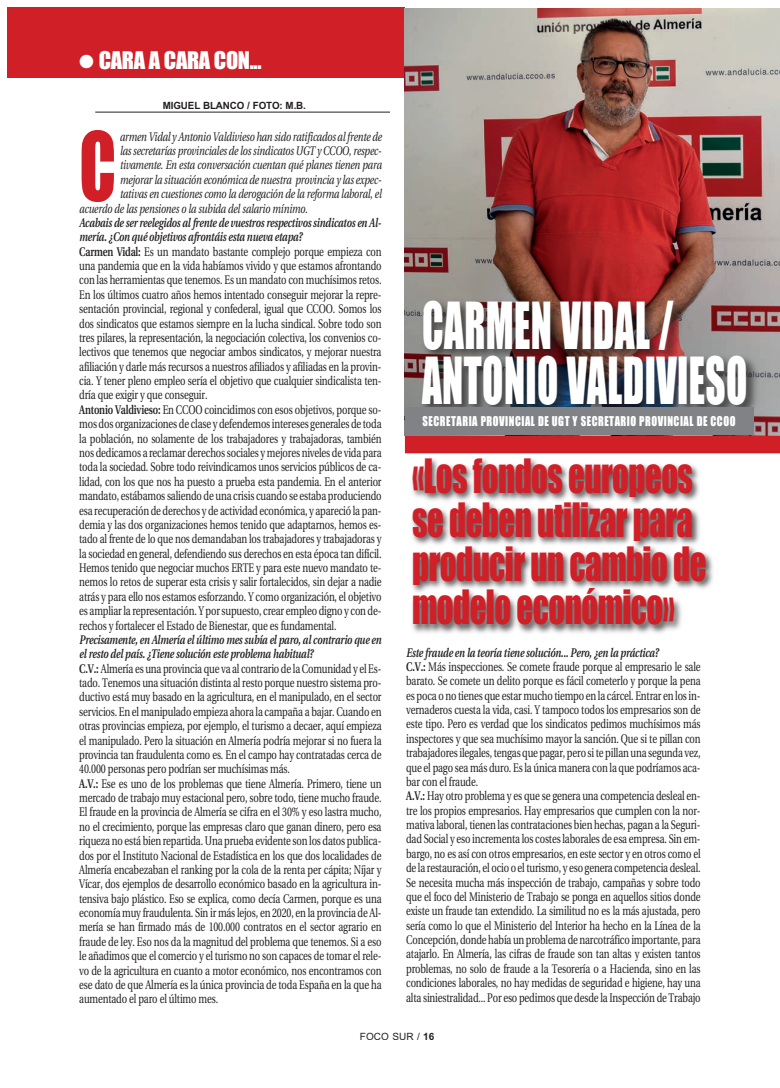
<style>
.page{position:relative;width:780px;height:1088px;background:#fff}
.page>*{position:absolute;margin:0;border:0;box-sizing:border-box;transform-origin:0 0}
.t1{font:87.5px "Impact";color:#d11f27;scale:.76 1}
.t2{font:60px/55px "Impact";letter-spacing:.01em;color:#fff;scale:.65 1}
.t3{font:43.75px/43.8px "Impact";letter-spacing:-.015em;color:#d11f27;scale:.75 1}
.t4{font:22.5px "Impact";letter-spacing:-.015em;color:#fff}
.t5{font:12.5px/14.4px "Utopia";letter-spacing:-.015em;color:#231f20;scale:.75 1}
.t6{font:italic 12.5px "Utopia";letter-spacing:-.015em;color:#231f20;scale:.75 1}
.t7{font:12.5px "Impact";letter-spacing:.05em;color:#fff;scale:.85 1}
.t8{font:700 10px "Arial";letter-spacing:-.01em;color:#231f20}
.t9{font:10px "Arial";letter-spacing:.01em;color:#231f20}
.s1{font-weight:600;font-style:italic}
.s2{font-weight:600}
.s3{font-weight:700}
</style>
<div class="page">
<div style="left:7px;top:7px;width:773px;height:71px;background:#d11f27"></div>
<img style="left:405px;top:8px;width:375px;height:275px">
<img style="left:404px;top:283px;width:376px;height:166px">
<div style="left:405px;top:408px;width:348px;height:27px;background:#808285"></div>
<img style="left:404px;top:436px;width:348px;height:197px">
<hr style="left:95px;top:112px;width:295px;height:1px;background:#231f20">
<h3 class="t4" style="left:79px;top:43px;width:184px">● CARA A CARA CON...</h3>
<p class="t8" style="left:163px;top:99px;width:145px">MIGUEL BLANCO / FOTO: M.B.</p>
<h1 class="t1" style="left:79px;top:98px;width:50px">C</h1>
<p class="t6" style="left:120px;top:130px;width:351px">armen Vidal y Antonio Valdivieso han sido ratificados al frente de</p>
<p class="t6" style="left:120px;top:144px;width:350px">las secretarías provinciales de los sindicatos UGT y CCOO, respec-</p>
<p class="t6" style="left:120px;top:158px;width:350px">tivamente. En esta conversación cuentan qué planes tienen para</p>
<p class="t6" style="left:120px;top:173px;width:350px">mejorar la situación económica de nuestra provincia y las expec-</p>
<p class="t6" style="left:120px;top:187px;width:350px">tativas en cuestiones como la derogación de la reforma laboral, el</p>
<p class="t6" style="left:79px;top:201px;width:306px">acuerdo de las pensiones o la subida del salario mínimo.</p>
<p class="t5" style="left:79px;top:216px;width:404px"><span class="s1">Acabais de ser reelegidos al frente de vuestros respectivos sindicatos en Al&shy;mería. ¿Con qué objetivos afrontáis esta nueva etapa?<br></span><span class="s2">Carmen Vidal:</span> Es un mandato bastante complejo porque empieza con una pandemia que en la vida habíamos vivido y que estamos afrontando con las herramientas que tenemos. Es un mandato con muchísimos retos.<br>En los últimos cuatro años hemos intentado conseguir mejorar la repre&shy;sentación provincial, regional y confederal, igual que CCOO. Somos los dos sindicatos que estamos siempre en la lucha sindical. Sobre todo son tres pilares, la representación, la negociación colectiva, los convenios co&shy;lectivos que tenemos que negociar ambos sindicatos, y mejorar nuestra afiliación y darle más recursos a nuestros afiliados y afiliadas en la provin&shy;cia. Y tener pleno empleo sería el objetivo que cualquier sindicalista ten&shy;dría que exigir y que conseguir.<br><span class="s2">Antonio Valdivieso:</span> En CCOO coincidimos con esos objetivos, porque so&shy;mos dos organizaciones de clase y defendemos intereses generales de toda la población, no solamente de los trabajadores y trabajadoras, también nos dedicamos a reclamar derechos sociales y mejores niveles de vida para toda la sociedad. Sobre todo reivindicamos unos servicios públicos de ca&shy;lidad, con los que nos ha puesto a prueba esta pandemia. En el anterior mandato, estábamos saliendo de una crisis cuando se estaba produciendo esa recuperación de derechos y de actividad económica, y apareció la pan&shy;demia y las dos organizaciones hemos tenido que adaptarnos, hemos es&shy;tado al frente de lo que nos demandaban los trabajadores y trabajadoras y la sociedad en general, defendiendo sus derechos en esta época tan difícil.<br>Hemos tenido que negociar muchos ERTE y para este nuevo mandato te&shy;nemos lo retos de superar esta crisis y salir fortalecidos, sin dejar a nadie atrás y para ello nos estamos esforzando. Y como organización, el objetivo es ampliar la representación. Y por supuesto, crear empleo digno y con de&shy;rechos y fortalecer el Estado de Bienestar, que es fundamental.</p>
<p class="t5" style="left:79px;top:633px;width:404px"><span class="s1">Precisamente, en Almería el último mes subía el paro, al contrario que en el resto del país. ¿Tiene solución este problema habitual?<br></span><span class="s2">C.V.:</span> Almería es una provincia que va al contrario de la Comunidad y el Es&shy;tado. Tenemos una situación distinta al resto porque nuestro sistema pro&shy;ductivo está muy basado en la agricultura, en el manipulado, en el sector servicios. En el manipulado empieza ahora la campaña a bajar. Cuando en otras provincias empieza, por ejemplo, el turismo a decaer, aquí empieza el manipulado. Pero la situación en Almería podría mejorar si no fuera la provincia tan fraudulenta como es. En el campo hay contratadas cerca de 40.000 personas pero podrían ser muchísimas más.<br><span class="s2">A.V.:</span> Ese es uno de los problemas que tiene Almería. Primero, tiene un mercado de trabajo muy estacional pero, sobre todo, tiene mucho fraude.<br>El fraude en la provincia de Almería se cifra en el 30% y eso lastra mucho, no el crecimiento, porque las empresas claro que ganan dinero, pero esa riqueza no está bien repartida. Una prueba evidente son los datos publica&shy;dos por el Instituto Nacional de Estadística en los que dos localidades de Almería encabezaban el ranking por la cola de la renta per cápita; Níjar y Vícar, dos ejemplos de desarrollo económico basado en la agricultura in&shy;tensiva bajo plástico. Eso se explica, como decía Carmen, porque es una economía muy fraudulenta. Sin ir más lejos, en 2020, en la provincia de Al&shy;mería se han firmado más de 100.000 contratos en el sector agrario en fraude de ley. Eso nos da la magnitud del problema que tenemos. Si a eso le añadimos que el comercio y el turismo no son capaces de tomar el rele&shy;vo de la agricultura en cuanto a motor económico, nos encontramos con ese dato de que Almería es la única provincia de toda España en la que ha aumentado el paro el último mes.</p>
<h2 class="t2" style="left:422px;top:296px;width:502px">CARMEN VIDAL /<br>ANTONIO VALDIVIESO</h2>
<p class="t7" style="left:422px;top:411px;width:369px">SECRETARIA PROVINCIAL DE UGT Y SECRETARIO PROVINCIAL DE CCOO</p>
<h3 class="t3" style="left:412px;top:453px;width:394px">«Los fondos europeos se deben utilizar para producir un cambio de modelo económico»</h3>
<p class="t5" style="left:406px;top:645px;width:394px"><span class="s1">Este fraude en la teoría tiene solución... Pero, ¿en la práctica?<br></span><span class="s2">C.V.:</span> Más inspecciones. Se comete fraude porque al empresario le sale barato. Se comete un delito porque es fácil cometerlo y porque la pena es poca o no tienes que estar mucho tiempo en la cárcel. Entrar en los in&shy;vernaderos cuesta la vida, casi. Y tampoco todos los empresarios son de este tipo. Pero es verdad que los sindicatos pedimos muchísimos más inspectores y que sea muchísimo mayor la sanción. Que si te pillan con trabajadores ilegales, tengas que pagar, pero si te pillan una segunda vez, que el pago sea más duro. Es la única manera con la que podríamos aca&shy;bar con el fraude.<br><span class="s2">A.V.:</span> Hay otro problema y es que se genera una competencia desleal en&shy;tre los propios empresarios. Hay empresarios que cumplen con la nor&shy;mativa laboral, tienen las contrataciones bien hechas, pagan a la Seguri&shy;dad Social y eso incrementa los costes laborales de esa empresa. Sin em&shy;bargo, no es así con otros empresarios, en este sector y en otros como el de la restauración, el ocio o el turismo, y eso genera competencia desleal.<br>Se necesita mucha más inspección de trabajo, campañas y sobre todo que el foco del Ministerio de Trabajo se ponga en aquellos sitios donde existe un fraude tan extendido. La similitud no es la más ajustada, pero sería como lo que el Ministerio del Interior ha hecho en la Línea de la Concepción, donde había un problema de narcotráfico importante, para atajarlo. En Almería, las cifras de fraude son tan altas y existen tantos problemas, no solo de fraude a la Tesorería o a Hacienda, sino en las condiciones laborales, no hay medidas de seguridad e higiene, hay una alta siniestralidad... Por eso pedimos que desde la Inspección de Trabajo</p>
<p class="t9" style="left:360px;top:1030px;width:76px">FOCO SUR / <span class="s3">16</span></p>
</div>
